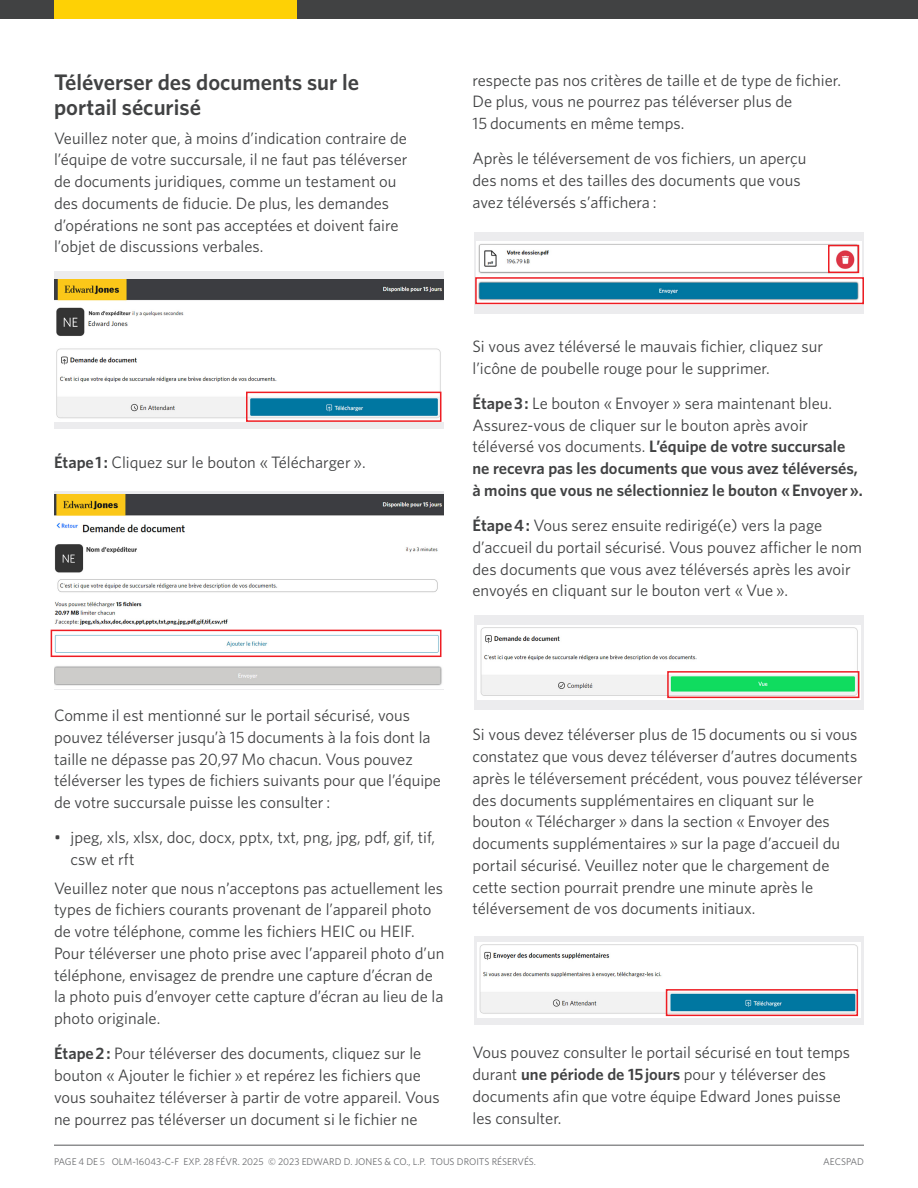
<style>
.page{position:relative;width:918px;height:1188px;background:#fff}
.page>*{position:absolute;margin:0;border:0;box-sizing:border-box;transform-origin:0 0}
.Section_Header{font:600 22.5px/24.8px "Whitney";color:#414243}
.Body{font:16.5px/21.8px "Whitney";color:#414243}
.Body-2{font:600 16.5px/21.8px "Whitney";color:#414243}
.t1{font:9.75px "Whitney";color:#6c6d70}
.s1{font-weight:600}
.s2{font-weight:400}
.s3{color:#808285}
</style>
<div class="page">
<hr style="left:54px;top:1145px;width:810px;height:1px;background:#57585a">
<div style="left:0;top:0;width:918px;height:18px;background:#414243"></div>
<div style="left:54px;top:0;width:243px;height:18px;background:#fed105"></div>
<div style="left:474px;top:615px;width:390px;height:94px;background:#ececee"></div>
<img style="left:478px;top:625px;width:383px;height:74px">
<svg style="left:474px;top:936px;width:390px;height:88px;fill:#ececee"></svg>
<img style="left:478px;top:943px;width:383px;height:74px">
<div style="left:54px;top:272px;width:390px;height:157px;background:#ececee"></div>
<img style="left:54px;top:279px;width:390px;height:142px">
<div style="left:246px;top:392px;width:195px;height:30px;border:2px solid #ee1d23"></div>
<div style="left:54px;top:491px;width:390px;height:199px;background:linear-gradient(to right,#ececee,#ececee)"></div>
<img style="left:54px;top:494px;width:390px;height:194px">
<div style="left:51px;top:630px;width:390px;height:27px;border:2px solid #ee1d23"></div>
<div style="left:474px;top:232px;width:390px;height:82px;background:#ececee"></div>
<img style="left:477px;top:241px;width:384px;height:64px">
<div style="left:828px;top:245px;width:31px;height:28px;border:2px solid #ee1d23"></div>
<div style="left:475px;top:277px;width:389px;height:27px;border:2px solid #ee1d23"></div>
<div style="left:667px;top:671px;width:192px;height:27px;border:2px solid #ee1d23"></div>
<div style="left:666px;top:989px;width:192px;height:27px;border:2px solid #ee1d23"></div>
<p class="Section_Header" style="left:54px;top:70px;width:307px">Téléverser des documents sur le portail sécurisé</p>
<p class="Body" style="left:54px;top:127px;width:355px">Veuillez noter que, à moins d’indication contraire de l’équipe de votre succursale, il ne faut pas téléverser de documents juridiques, comme un testament ou des documents de fiducie. De plus, les demandes d’opérations ne sont pas acceptées et doivent faire l’objet de discussions verbales.</p>
<p class="Body" style="left:54px;top:451px;width:313px"><span class="s1">Étape 1 :</span> Cliquez sur le bouton « Télécharger ».</p>
<p class="Body" style="left:472px;top:69px;width:370px">respecte pas nos critères de taille et de type de fichier.<br>De plus, vous ne pourrez pas téléverser plus de<br>15 documents en même temps.</p>
<p class="Body" style="left:472px;top:147px;width:335px">Après le téléversement de vos fichiers, un aperçu des noms et des tailles des documents que vous avez téléversés s’affichera :</p>
<p class="Body" style="left:472px;top:335px;width:352px">Si vous avez téléversé le mauvais fichier, cliquez sur l’icône de poubelle rouge pour le supprimer.</p>
<p class="Body-2" style="left:472px;top:392px;width:392px">Étape 3 : <span class="s2">Le bouton « Envoyer » sera maintenant bleu.<br>Assurez-vous de cliquer sur le bouton après avoir téléversé vos documents.</span> L’équipe de votre succursale ne recevra pas les documents que vous avez téléversés, à moins que vous ne sélectionniez le bouton « Envoyer ».</p>
<p class="Body" style="left:472px;top:514px;width:391px"><span class="s1">Étape 4 :</span> Vous serez ensuite redirigé(e) vers la page d’accueil du portail sécurisé. Vous pouvez afficher le nom des documents que vous avez téléversés après les avoir envoyés en cliquant sur le bouton vert « Vue ».</p>
<p class="Body" style="left:54px;top:704px;width:389px">Comme il est mentionné sur le portail sécurisé, vous pouvez téléverser jusqu’à 15 documents à la fois dont la taille ne dépasse pas 20,97 Mo chacun. Vous pouvez téléverser les types de fichiers suivants pour que l’équipe de votre succursale puisse les consulter :</p>
<p class="Body" style="left:70px;top:826px;width:366px;text-indent:-16px">• jpeg, xls, xlsx, doc, docx, pptx, txt, png, jpg, pdf, gif, tif, csw et rft</p>
<p class="Body" style="left:54px;top:877px;width:392px">Veuillez noter que nous n’acceptons pas actuellement les types de fichiers courants provenant de l’appareil photo de votre téléphone, comme les fichiers HEIC ou HEIF.<br>Pour téléverser une photo prise avec l’appareil photo d’un téléphone, envisagez de prendre une capture d’écran de la photo puis d’envoyer cette capture d’écran au lieu de la photo originale.</p>
<p class="Body" style="left:54px;top:1042px;width:387px"><span class="s1">Étape 2 :</span> Pour téléverser des documents, cliquez sur le bouton « Ajouter le fichier » et repérez les fichiers que vous souhaitez téléverser à partir de votre appareil. Vous ne pourrez pas téléverser un document si le fichier ne</p>
<p class="Body" style="left:472px;top:723px;width:392px">Si vous devez téléverser plus de 15 documents ou si vous constatez que vous devez téléverser d’autres documents après le téléversement précédent, vous pouvez téléverser des documents supplémentaires en cliquant sur le bouton « Télécharger » dans la section « Envoyer des documents supplémentaires » sur la page d’accueil du portail sécurisé. Veuillez noter que le chargement de cette section pourrait prendre une minute après le téléversement de vos documents initiaux.</p>
<p class="Body" style="left:472px;top:1041px;width:379px">Vous pouvez consulter le portail sécurisé en tout temps durant <span class="s1">une période de 15 jours</span> pour y téléverser des documents afin que votre équipe Edward Jones puisse les consulter.</p>
<p class="t1" style="left:54px;top:1155px;width:484px">PAGE 4 DE <span class="s3">5</span> OLM-16043-C-F EXP. 28 FÉVR. 2025 © 2023 EDWARD D. JONES &amp; CO., L.P. TOUS DROITS RÉSERVÉS.</p>
<p class="t1" style="left:823px;top:1155px;width:42px">AECSPAD</p>
</div>
